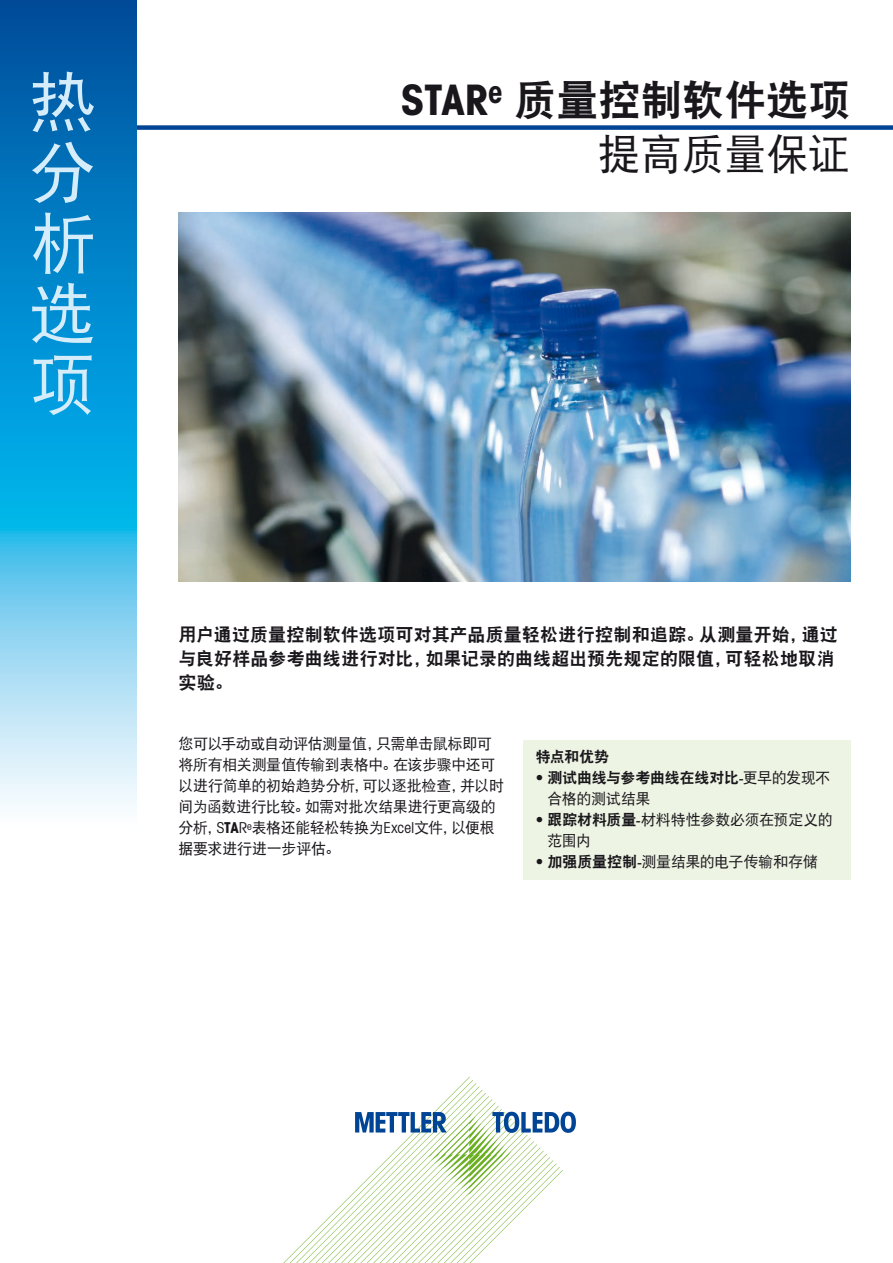
<style>
.page{position:relative;width:893px;height:1263px;background:#fff}
.page>*{position:absolute;margin:0;border:0;box-sizing:border-box;transform-origin:0 0}
.t1{font:66px/70.5px "DFP Hei W5";color:#d5edfa;text-align:justify}
.t2{font:42px/54px "DFP Hei W9";color:#1a171c;text-align:right}
._9_Lead_12_16{font:18px/24px "DFP Hei W9";letter-spacing:.01em;color:#1a171c}
._12_Running_Text_10{font:15px/21px "DFP Hei W5";letter-spacing:-.025em;color:#1a171c}
._2_Title_Book_28_32{font:15px/21px "DFP Hei W5";letter-spacing:-.02em;color:#1a171c}
._2_Title_Book_28_32-2{font:15px/21px "DFP Hei W9";letter-spacing:-.02em;color:#1a171c}
.Running_Text_10_14{font:15px "DFP Hei W9";letter-spacing:-.025em;color:#1a171c}
.s1{font-family:"Avant Gardefor MT Bd"}
.s2{font-family:"DFP Hei W5"}
.s3{font-family:"Avant Gardefor MT Bk"}
.s4{font-family:"DFP Hei W9"}
</style>
<div class="page">
<div style="left:111px;top:125px;width:782px;height:5px;background:#004595"></div>
<svg style="left:283px;top:1077px;width:293px;height:186px"></svg>
<svg style="left:0;top:0;width:136px;height:805px;background:#36a1d6"></svg>
<img style="left:179px;top:213px;width:671px;height:368px">
<div style="left:523px;top:740px;width:327px;height:140px;background:#edf4e3"></div>
<p class="t1" style="left:30px;top:66px;width:68px">热分析选项</p>
<p class="t2" style="left:401px;top:73px;width:451px"><span class="s1">STAR</span><sup>e</sup> 质量控制软件选项<span class="s2">提高质量保证</span></p>
<p class="_9_Lead_12_16" style="left:179px;top:622px;width:661px">用户通过质量控制软件选项可对其产品质量轻松进行控制和追踪。从测量开始，通过与良好样品参考曲线进行对比，如果记录的曲线超出预先规定的限值，可轻松地取消实验。</p>
<p class="_12_Running_Text_10" style="left:179px;top:733px;width:327px">您可以手动或自动评估测量值，只需单击鼠标即可将所有相关测量值传输到表格中。在该步骤中还可以进行简单的初始趋势分析，可以逐批检查，并以时间为函数进行比较。如需对批次结果进行更高级的分析，<span class="s3">S</span><span class="s1">TA</span><span class="s3">R</span><sup>e</sup>表格还能轻松转换为<span class="s3">Excel</span>文件，以便根据要求进行进一步评估。</p>
<p class="Running_Text_10_14" style="left:536px;top:748px;width:75px">特点和优势</p>
<p class="_2_Title_Book_28_32-2" style="left:547px;top:767px;width:284px;text-indent:-12px"><span class="s1">•</span> 测试曲线与参考曲线在线对比-<span class="s2">更早的发现不合格的测试结果</span></p>
<p class="_2_Title_Book_28_32" style="left:547px;top:809px;width:287px;text-indent:-12px"><span class="s1">•</span> <span class="s4">跟踪材料质量-</span>材料特性参数必须在预定义的范围内</p>
<p class="_2_Title_Book_28_32" style="left:536px;top:851px;width:283px"><span class="s1">•</span> <span class="s4">加强质量控制-</span>测量结果的电子传输和存储</p>
</div>
